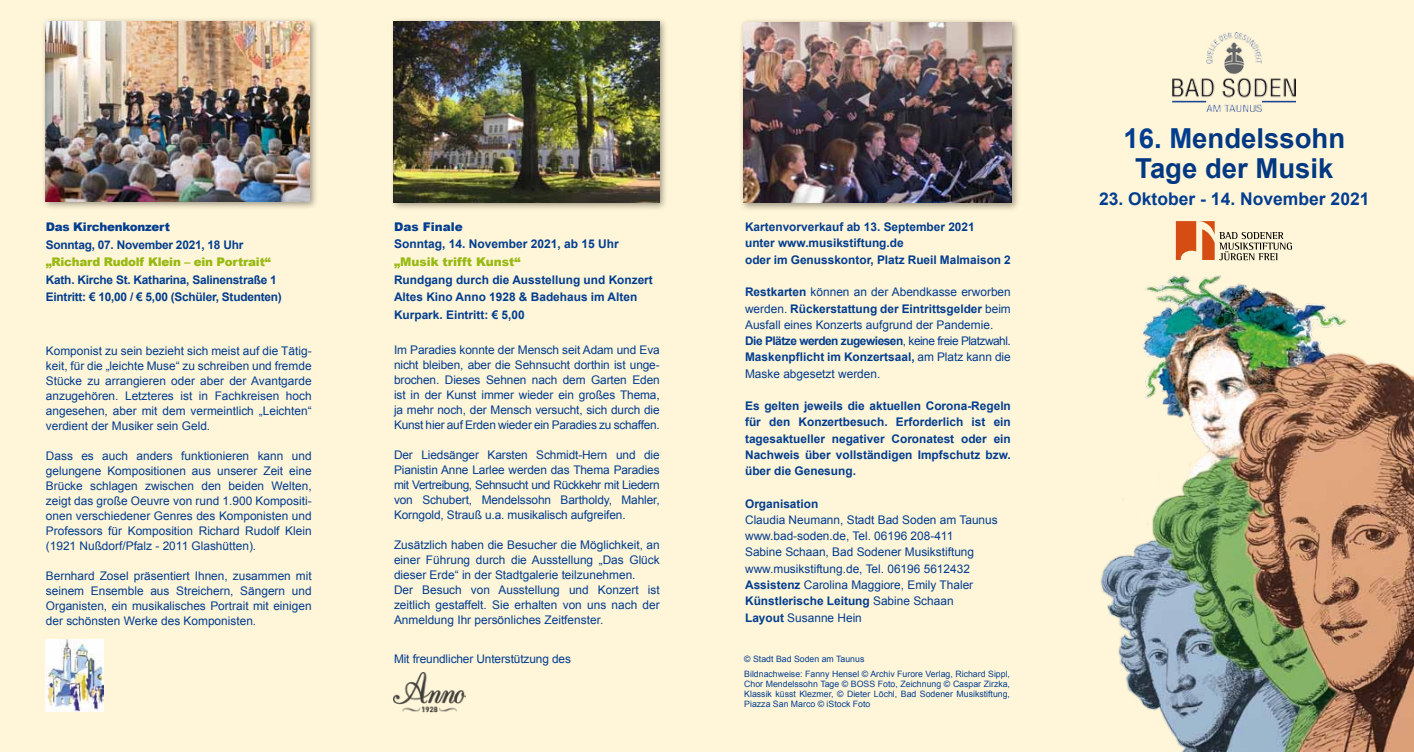
<style>
.page{position:relative;width:1414px;height:752px;background:#fff}
.page>*{position:absolute;margin:0;border:0;box-sizing:border-box;transform-origin:0 0}
.t1{font:700 27.5px/30px "Arial";color:#003882;text-align:center}
.t2{font:700 17.5px "Arial";color:#003d90}
.t3{font:700 12px "Arial";color:#003d90}
.t4{font:900 12px "Arial";color:#97b911}
.t5{font:900 12px "Arial";color:#003d90}
.t6{font:11.88px/15px "Arial";color:#003d90;text-align:justify}
.t7{font:700 11.88px/16.2px "Arial";color:#003d90}
.t8{font:700 11.88px/17.5px "Arial";letter-spacing:-.02em;color:#003d90}
.t9{font:900 11.88px "Arial";letter-spacing:-.02em;color:#97b911}
.t10{font:900 11.88px "Arial";letter-spacing:-.02em;color:#003d90}
.t11{font:8.75px/10px "Arial";color:#003d90}
.s1{font-weight:700}
.s2{color:#003d90}
</style>
<div class="page">
<div style="left:0;top:0;width:1414px;height:751px;background:#fff5d8"></div>
<img style="left:1172px;top:32px;width:124px;height:79px">
<svg style="left:1176px;top:221px;width:116px;height:38px"></svg>
<div style="left:739px;top:18px;width:282px;height:194px;background:#000;opacity:.4"></div>
<img style="left:743px;top:22px;width:269px;height:181px">
<div style="left:390px;top:17px;width:279px;height:194px;background:#000;opacity:.4"></div>
<img style="left:394px;top:21px;width:265px;height:181px">
<img style="left:1100px;top:259px;width:314px;height:492px">
<div style="left:41px;top:17px;width:277px;height:193px;background:#000;opacity:.4"></div>
<img style="left:45px;top:21px;width:264px;height:180px">
<img style="left:393px;top:672px;width:73px;height:41px">
<img style="left:45px;top:639px;width:59px;height:72px">
<p class="t10" style="left:46px;top:218px;width:126px">Das Kirchenkonzert</p>
<p class="t8" style="left:46px;top:236px;width:199px">Sonntag, 07. November 2021, 18 Uhr</p>
<p class="t9" style="left:46px;top:253px;width:226px">„Richard Rudolf Klein – ein Portrait“</p>
<p class="t8" style="left:46px;top:271px;width:237px">Kath. Kirche St. Katharina, Salinenstraße 1<br>Eintritt: € 10,00 / € 5,00 (Schüler, Studenten)</p>
<p class="t6" style="left:46px;top:343px;width:267px">Komponist zu sein bezieht sich meist auf die Tätig&shy;keit, für die „leichte Muse“ zu schreiben und fremde Stücke zu arrangieren oder aber der Avantgarde anzugehören. Letzteres ist in Fachkreisen hoch angesehen, aber mit dem vermeintlich „Leichten“ verdient der Musiker sein Geld.</p>
<p class="t6" style="left:46px;top:448px;width:267px">Dass es auch anders funktionieren kann und gelungene Kompositionen aus unserer Zeit eine Brücke schlagen zwischen den beiden Welten, zeigt das große Oeuvre von rund 1.900 Kompositi&shy;onen verschiedener Genres des Komponisten und Professors für Komposition Richard Rudolf Klein (1921 Nußdorf/Pfalz - 2011 Glashütten).</p>
<p class="t6" style="left:46px;top:568px;width:267px">Bernhard Zosel präsentiert Ihnen, zusammen mit seinem Ensemble aus Streichern, Sängern und Organisten, ein musikalisches Portrait mit einigen der schönsten Werke des Komponisten.</p>
<p class="t5" style="left:394px;top:217px;width:70px">Das Finale</p>
<p class="t3" style="left:394px;top:236px;width:226px">Sonntag, 14. November 2021, ab 15 Uhr</p>
<p class="t4" style="left:394px;top:253px;width:128px">„Musik trifft Kunst“</p>
<p class="t7" style="left:394px;top:271px;width:260px;line-height:17.6px">Rundgang durch die Ausstellung und Konzert<br>Altes Kino Anno 1928 &amp; Badehaus im Alten<br>Kurpark. Eintritt: € 5,00</p>
<p class="t6" style="left:394px;top:342px;width:267px">Im Paradies konnte der Mensch seit Adam und Eva nicht bleiben, aber die Sehnsucht dorthin ist unge&shy;brochen. Dieses Sehnen nach dem Garten Eden ist in der Kunst immer wieder ein großes Thema, ja mehr noch, der Mensch versucht, sich durch die Kunst hier auf Erden wieder ein Paradies zu schaffen.</p>
<p class="t6" style="left:394px;top:447px;width:267px">Der Liedsänger Karsten Schmidt-Hern und die Pianistin Anne Larlee werden das Thema Paradies mit Vertreibung, Sehnsucht und Rückkehr mit Liedern von Schubert, Mendelssohn Bartholdy, Mahler, Korngold, Strauß u.a. musikalisch aufgreifen.</p>
<p class="t6" style="left:394px;top:537px;width:267px;text-align:left">Zusätzlich haben die Besucher die Möglichkeit, an einer Führung durch die Ausstellung „Das Glück dieser Erde“ in der Stadtgalerie teilzunehmen.<br>Der Besuch von Ausstellung und Konzert ist zeitlich gestaffelt. Sie erhalten von uns nach der Anmeldung Ihr persönliches Zeitfenster.</p>
<p class="t6" style="left:394px;top:651px;width:178px">Mit freundlicher Unterstützung des</p>
<p class="t7" style="left:745px;top:219px;width:267px">Kartenvorverkauf ab 13. September 2021<br>unter www.musikstiftung.de<br>oder im Genusskontor, Platz Rueil Malmaison 2</p>
<p class="t6" style="left:745px;top:284px;width:267px;line-height:16.2px;text-align:left"><span class="s1">Restkarten</span> können an der Abendkasse erworben werden. <span class="s1">Rückerstattung der Eintrittsgelder</span> beim Ausfall eines Konzerts aufgrund der Pandemie.<br><span class="s1">Die Plätze werden zugewiesen</span>, keine freie Platzwahl.<br><span class="s1">Maskenpflicht im Konzertsaal,</span> am Platz kann die Maske abgesetzt werden.</p>
<p class="t7" style="left:745px;top:398px;width:267px;text-align:justify">Es gelten jeweils die aktuellen Corona-Regeln für den Konzertbesuch. Erforderlich ist ein tagesaktueller negativer Coronatest oder ein Nachweis über vollständigen Impfschutz bzw. über die Genesung.</p>
<p class="t7" style="left:745px;top:495px;width:75px">Organisation</p>
<p class="t6" style="left:745px;top:511px;width:254px;line-height:16.2px;text-align:left">Claudia Neumann, Stadt Bad Soden am Taunus www.bad-soden.de, Tel. 06196 208-411<br>Sabine Schaan, Bad Sodener Musikstiftung www.musikstiftung.de, Tel. 06196 5612432<br><span class="s1">Assistenz</span> Carolina Maggiore, Emily Thaler <span class="s1">Künstlerische Leitung</span> Sabine Schaan<br><span class="s1">Layout</span> Susanne Hein</p>
<p class="t11" style="left:744px;top:651px;width:267px;line-height:15px">© Stadt Bad Soden am Taunus<br>Bildnachweise: Fanny Hensel © Archiv Furore Verlag, Richard Sippl,</p>
<p class="t11" style="left:744px;top:678px;width:267px;text-align:justify">Chor Mendelssohn Tage © BOSS Foto, Zeichnung © Caspar Zirzka, Klassik küsst Klezmer, © Dieter Löchl, Bad Sodener Musikstiftung, Piazza San Marco © iStock Foto</p>
<h1 class="t1" style="left:1123px;top:125px;width:223px"><span class="s2">16. M</span>endelssohn<br>Tage der Musik</h1>
<h2 class="t2" style="left:1099px;top:187px;width:272px">23. Oktober - 14. November 2021</h2>
</div>
